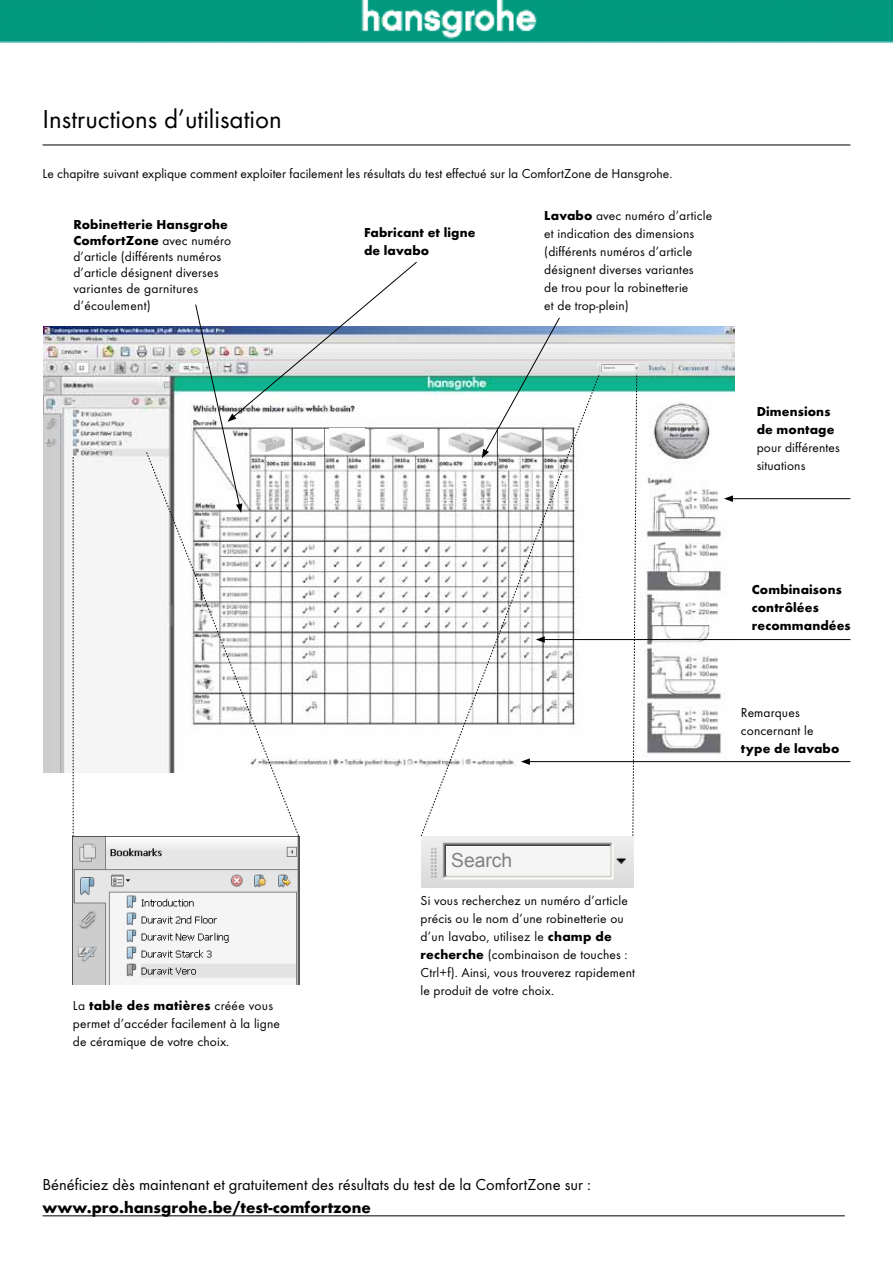
<style>
.page{position:relative;width:893px;height:1263px;background:#fff}
.page>*{position:absolute;margin:0;border:0;box-sizing:border-box;transform-origin:0 0}
.t1{font:27px "Futura TOT Boo";color:#000}
.t2{font:19.35px "Arial";color:#808285}
.t3{font:16.5px/22.5px "Futura TOT Boo";color:#000}
.t4{font:13.5px/18px "Futura TOT Boo";letter-spacing:.01em;color:#000}
.t5{font:700 13.5px/18px "Futura TOT";letter-spacing:.01em;color:#000}
.t6{font:3.75px "Arial";color:#808285}
.s1{font-family:"Futura TOT";font-weight:700}
</style>
<div class="page">
<img style="left:0;top:0;width:893px;height:43px">
<img style="left:73px;top:836px;width:2px;height:149px">
<img style="left:75px;top:836px;width:224px;height:149px">
<img style="left:44px;top:326px;width:690px;height:446px">
<hr style="left:43px;top:145px;width:807px;height:1px;background:#000">
<hr style="left:43px;top:1215px;width:802px;height:1px;background:#000">
<hr style="left:730px;top:498px;width:120px;height:1px;background:#000">
<svg style="left:724px;top:495px;width:9px;height:7px"></svg>
<svg style="left:195px;top:262px;width:222px;height:251px"></svg>
<hr style="left:527px;top:761px;width:323px;height:1px;background:#000">
<hr style="left:542px;top:639px;width:308px;height:1px;background:#000">
<svg style="left:421px;top:372px;width:179px;height:464px"></svg>
<svg style="left:146px;top:452px;width:153px;height:384px"></svg>
<svg style="left:632px;top:373px;width:5px;height:463px"></svg>
<svg style="left:73px;top:457px;width:1px;height:379px"></svg>
<img style="left:421px;top:836px;width:213px;height:51px">
<div style="left:447px;top:846px;width:163px;height:29px;background:#f5f5f5"></div>
<img style="left:597px;top:363px;width:42px;height:10px">
<div style="left:602px;top:365px;width:32px;height:6px;background:#f5f5f5"></div>
<div style="left:252px;top:429px;width:38px;height:25px;background:#fff"></div>
<div style="left:294px;top:429px;width:30px;height:25px;background:#fff"></div>
<div style="left:326px;top:429px;width:42px;height:25px;background:#fff"></div>
<div style="left:374px;top:429px;width:62px;height:25px;background:#fff"></div>
<svg style="left:440px;top:317px;width:131px;height:141px"></svg>
<img style="left:258px;top:436px;width:27px;height:15px">
<img style="left:294px;top:437px;width:29px;height:14px">
<img style="left:330px;top:433px;width:35px;height:20px">
<img style="left:386px;top:434px;width:38px;height:18px">
<img style="left:448px;top:429px;width:36px;height:24px">
<img style="left:544px;top:436px;width:27px;height:15px">
<img style="left:498px;top:431px;width:43px;height:22px">
<p class="t1" style="left:43px;top:103px;width:241px">Instructions d’utilisation</p>
<p class="t4" style="left:43px;top:164px;width:631px">Le chapitre suivant explique comment exploiter facilement les résultats du test effectué sur la ComfortZone de Hansgrohe.</p>
<p class="t4" style="left:73px;top:216px;width:159px;line-height:16.2px"><span class="s1">Robinetterie Hansgrohe<br>ComfortZone</span> avec numéro d’article (différents numéros d’article désignent diverses variantes de garnitures d’écoulement)</p>
<p class="t4" style="left:544px;top:206px;width:170px"><span class="s1">Lavabo</span> avec numéro d’article et indication des dimensions (différents numéros d’article désignent diverses variantes<br>de trou pour la robinetterie<br>et de trop-plein)</p>
<p class="t5" style="left:364px;top:223px;width:113px">Fabricant et ligne de lavabo</p>
<p class="t6" style="left:603px;top:365px;width:13px">Search</p>
<p class="t4" style="left:757px;top:402px;width:85px"><span class="s1">Dimensions de montage </span>pour différentes situations</p>
<p class="t4" style="left:73px;top:996px;width:209px">La <span class="s1">table des matières</span> créée vous permet d’accéder facilement à la ligne de céramique de votre choix.</p>
<p class="t2" style="left:451px;top:848px;width:63px">Search</p>
<p class="t4" style="left:421px;top:892px;width:216px">Si vous recherchez un numéro d’article précis ou le nom d’une robinetterie ou d’un lavabo, utilisez le <span class="s1">champ de recherche</span> (combinaison de touches :<br>Ctrl+f). Ainsi, vous trouverez rapidement le produit de votre choix.</p>
<p class="t5" style="left:752px;top:580px;width:100px">Combinaisons contrôlées recommandées</p>
<p class="t4" style="left:741px;top:703px;width:100px">Remarques concernant le <span class="s1">type de lavabo</span></p>
<p class="t3" style="left:43px;top:1173px;width:550px">Bénéficiez dès maintenant et gratuitement des résultats du test de la ComfortZone sur : <span class="s1">www.pro.hansgrohe.be/test-comfortzone</span></p>
</div>
